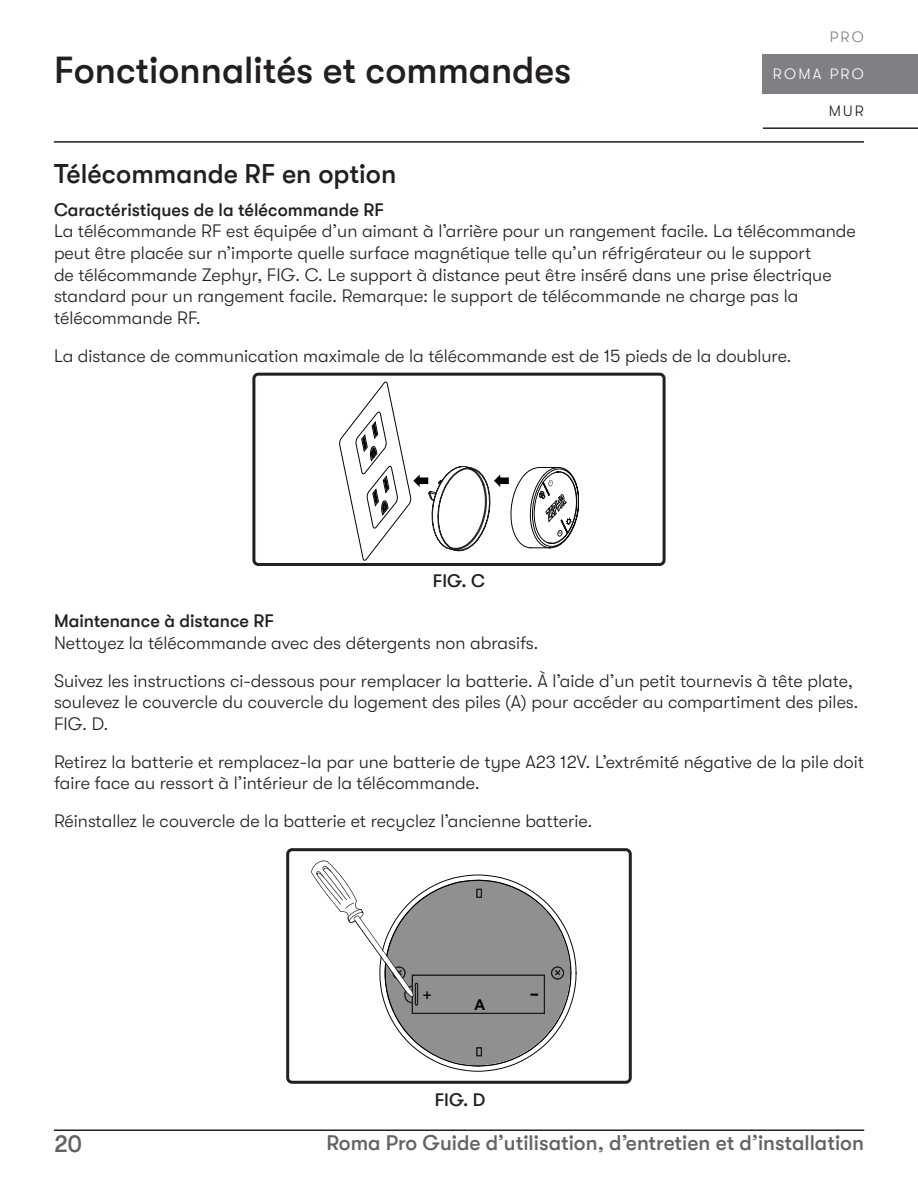
<style>
.page{position:relative;width:918px;height:1188px;background:#fff}
.page>*{position:absolute;margin:0;border:0;box-sizing:border-box;transform-origin:0 0}
.t1{font:500 37.5px "GT Walsheim";color:#231f20}
.t2{font:500 27px "GT Walsheim";color:#231f20}
.t3{font:24.45px "Arial";color:#040503;scale:1.13 1}
.t4{font:500 24px "GT Walsheim";color:#636366}
.t5{font:500 21px "GT Walsheim";color:#636366}
.t6{font:300 18px/21.6px "GT Walsheim";color:#231f20}
.t7{font:500 18px "GT Walsheim";color:#231f20}
.t8{font:16.35px "Arial";color:#040503}
.t9{font:300 15px "GT Walsheim";letter-spacing:.15em;color:#fff}
.t10{font:300 15px "GT Walsheim";color:#231f20}
.t11{font:300 15px "GT Walsheim";color:#7e8083}
.t12{font:700 15px "Arial";color:#040503}
</style>
<div class="page">
<hr style="left:54px;top:141px;width:810px;height:2px;background:#231f20">
<hr style="left:54px;top:1130px;width:810px;height:1px;background:#231f20">
<div style="left:763px;top:54px;width:155px;height:40px;background:#7e8083"></div>
<hr style="left:763px;top:127px;width:155px;height:2px;background:#231f20">
<svg style="left:339px;top:381px;width:240px;height:180px"></svg>
<div style="left:252px;top:373px;width:414px;height:193px;border:3px solid #231f20;border-radius:4px"></div>
<svg style="left:311px;top:860px;width:266px;height:212px"></svg>
<div style="left:286px;top:848px;width:346px;height:236px;border:3px solid #231f20;border-radius:4px"></div>
<h1 class="t1" style="left:54px;top:49px;width:519px">Fonctionnalités et commandes</h1>
<p class="t11" style="left:830px;top:28px;width:36px">PRO</p>
<p class="t9" style="left:773px;top:65px;width:93px">ROMA PRO</p>
<p class="t10" style="left:829px;top:102px;width:37px">MUR</p>
<h2 class="t2" style="left:54px;top:158px;width:344px">Télécommande RF en option</h2>
<p class="t7" style="left:54px;top:199px;width:331px">Caractéristiques de la télécommande RF</p>
<p class="t6" style="left:54px;top:221px;width:803px">La télécommande RF est équipée d’un aimant à l’arrière pour un rangement facile. La télécommande peut être placée sur n’importe quelle surface magnétique telle qu’un réfrigérateur ou le support<br>de télécommande Zephyr, FIG. C. Le support à distance peut être inséré dans une prise électrique standard pour un rangement facile. Remarque: le support de télécommande ne charge pas la télécommande RF.</p>
<p class="t6" style="left:54px;top:345px;width:739px">La distance de communication maximale de la télécommande est de 15 pieds de la doublure.</p>
<p class="t7" style="left:433px;top:571px;width:54px">FIG. C</p>
<p class="t7" style="left:54px;top:611px;width:222px">Maintenance à distance RF</p>
<p class="t6" style="left:54px;top:624px;width:800px;line-height:37.8px">Nettoyez la télécommande avec des détergents non abrasifs.<br>Suivez les instructions ci-dessous pour remplacer la batterie. À l’aide d’un petit tournevis à tête plate,</p>
<p class="t6" style="left:54px;top:691px;width:806px">soulevez le couvercle du couvercle du logement des piles (A) pour accéder au compartiment des piles.<br>FIG. D.</p>
<p class="t6" style="left:54px;top:751px;width:812px">Retirez la batterie et remplacez-la par une batterie de type A23 12V. L’extrémité négative de la pile doit faire face au ressort à l’intérieur de la télécommande.</p>
<p class="t6" style="left:54px;top:810px;width:540px">Réinstallez le couvercle de la batterie et recyclez l’ancienne batterie.</p>
<p class="t8" style="left:422px;top:984px;width:11px">+</p>
<h3 class="t3" style="left:530px;top:976px;width:10px">-</h3>
<p class="t12" style="left:474px;top:994px;width:12px">A</p>
<p class="t7" style="left:435px;top:1089px;width:52px">FIG. D</p>
<h3 class="t4" style="left:54px;top:1131px;width:30px">20</h3>
<p class="t5" style="left:326px;top:1131px;width:539px">Roma Pro Guide d’utilisation, d’entretien et d’installation</p>
</div>
